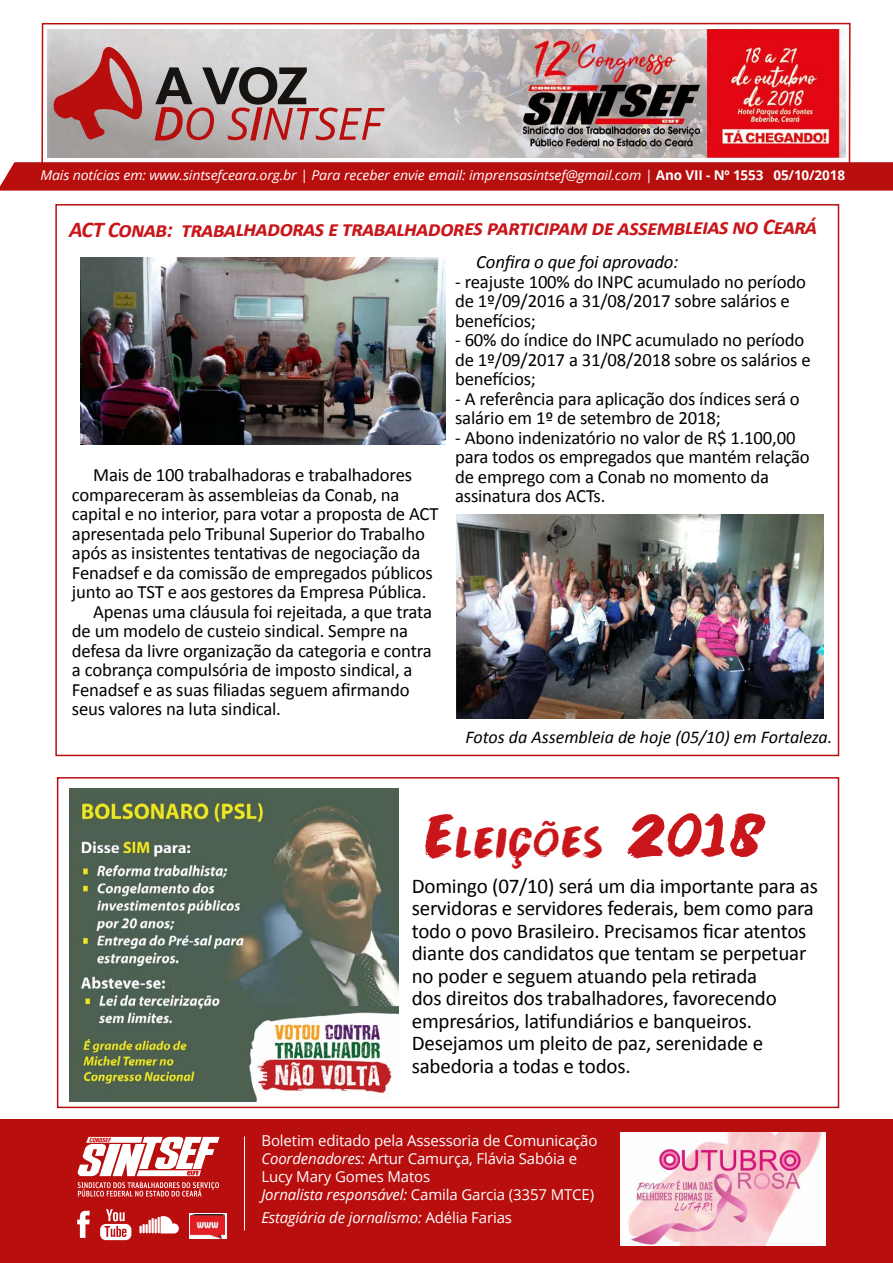
<style>
.page{position:relative;width:893px;height:1263px;background:#fff}
.page>*{position:absolute;margin:0;border:0;box-sizing:border-box;transform-origin:0 0}
.t1{font:38.55px "DK Cinnabar Brush";color:#c9161a}
.t2{font:italic 700 22.5px "Calibri";letter-spacing:-.03em;color:#c9161a}
.t3{font:21px/22.5px "Calibri";letter-spacing:-.01em;color:#000}
.t4{font:18.75px/19.5px "Calibri";letter-spacing:-.01em;color:#000}
.t5{font:italic 18.75px "Calibri";letter-spacing:-.01em;color:#000}
.t6{font:italic 18px "Calibri";color:#000}
.t7{font:15px/18px "Open Sans";letter-spacing:-.01em;color:#fff}
.t8{font:italic 15px "Open Sans";letter-spacing:-.01em;color:#fff}
.t9{font:italic 13.5px "Open Sans";letter-spacing:-.01em;color:#fff;scale:1.05 1}
.s1{font-weight:700;font-style:normal}
.s2{font-size:55.05px}
.s3{font-style:italic}
.s4{font-style:normal}
</style>
<div class="page">
<div style="left:41px;top:23px;width:810px;height:142px;border:2px solid #b90e0e"></div>
<div style="left:0;top:1120px;width:893px;height:143px;background:#b90e0e"></div>
<svg style="left:0;top:161px;width:893px;height:30px;background:#bd1c1c"></svg>
<div style="left:57px;top:777px;width:782px;height:331px;border:2px solid #b90e0e"></div>
<img style="left:80px;top:257px;width:366px;height:187px">
<hr style="left:244px;top:1136px;width:1px;height:94px;background:#fff">
<svg style="left:77px;top:1137px;width:143px;height:39px"></svg>
<svg style="left:78px;top:1182px;width:141px;height:14px"></svg>
<svg style="left:77px;top:1211px;width:13px;height:27px"></svg>
<svg style="left:100px;top:1209px;width:31px;height:31px"></svg>
<svg style="left:160px;top:1216px;width:19px;height:17px"></svg>
<hr style="left:157px;top:1217px;width:3px;height:16px;background:#fff">
<hr style="left:154px;top:1219px;width:3px;height:14px;background:#fff">
<hr style="left:151px;top:1218px;width:3px;height:15px;background:#fff">
<svg style="left:139px;top:1220px;width:12px;height:13px"></svg>
<div style="left:189px;top:1213px;width:38px;height:26px;background:linear-gradient(to bottom,#fff,#fff)"></div>
<img style="left:191px;top:1214px;width:33px;height:24px">
<img style="left:47px;top:29px;width:799px;height:128px">
<svg style="left:154px;top:67px;width:231px;height:75px;background:#ae9695"></svg>
<svg style="left:53px;top:45px;width:91px;height:95px;background:#b97474"></svg>
<img style="left:620px;top:1132px;width:205px;height:114px">
<img style="left:457px;top:514px;width:366px;height:204px">
<img style="left:69px;top:789px;width:329px;height:313px">
<p class="t9" style="left:40px;top:166px;width:768px">Mais notícias em: www.sintsefceara.org.br | Para receber envie email: imprensasintsef@gmail.com | <span class="s1">Ano VII - Nº 1553 05/10/2018</span></p>
<p class="t2" style="left:69px;top:214px;width:750px">ACT Conab: trabalhadoras e trabalhadores participam de assembleias no Ceará</p>
<p class="t4" style="left:93px;top:465px;width:320px">Mais de 100 trabalhadoras e trabalhadores</p>
<p class="t4" style="left:72px;top:485px;width:329px">compareceram às assembleias da Conab, na</p>
<p class="t4" style="left:72px;top:504px;width:368px">capital e no interior, para votar a proposta de ACT</p>
<p class="t4" style="left:72px;top:524px;width:354px">apresentada pelo Tribunal Superior do Trabalho</p>
<p class="t4" style="left:72px;top:543px;width:350px">após as insistentes tentativas de negociação da</p>
<p class="t4" style="left:72px;top:563px;width:362px">Fenadsef e da comissão de empregados públicos</p>
<p class="t4" style="left:72px;top:582px;width:356px">junto ao TST e aos gestores da Empresa Pública.</p>
<p class="t4" style="left:93px;top:602px;width:340px">Apenas uma cláusula foi rejeitada, a que trata</p>
<p class="t4" style="left:72px;top:621px;width:338px">de um modelo de custeio sindical. Sempre na</p>
<p class="t4" style="left:72px;top:641px;width:361px">defesa da livre organização da categoria e contra</p>
<p class="t4" style="left:72px;top:660px;width:342px">a cobrança compulsória de imposto sindical, a</p>
<p class="t4" style="left:72px;top:680px;width:339px">Fenadsef e as suas filiadas seguem afirmando</p>
<p class="t4" style="left:72px;top:699px;width:211px">seus valores na luta sindical.</p>
<p class="t5" style="left:476px;top:249px;width:204px">Confira o que foi aprovado:</p>
<p class="t4" style="left:455px;top:272px;width:352px">- reajuste 100% do INPC acumulado no período de 1º/09/2016 a 31/08/2017 sobre salários e benefícios;</p>
<p class="t4" style="left:455px;top:330px;width:357px">- 60% do índice do INPC acumulado no período de 1º/09/2017 a 31/08/2018 sobre os salários e benefícios;</p>
<p class="t4" style="left:455px;top:389px;width:346px">- A referência para aplicação dos índices será o salário em 1º de setembro de 2018;</p>
<p class="t4" style="left:455px;top:428px;width:356px">- Abono indenizatório no valor de R$ 1.100,00 para todos os empregados que mantém relação de emprego com a Conab no momento da assinatura dos ACTs.</p>
<p class="t6" style="left:465px;top:724px;width:368px">Fotos da Assembleia de hoje (05/10) em Fortaleza.</p>
<h1 class="t1" style="left:421px;top:816px;width:353px"><span class="s2">E</span>LEIÇÕES <span class="s2">2018</span></h1>
<p class="t3" style="left:412px;top:875px;width:408px">Domingo (07/10) será um dia importante para as servidoras e servidores federais, bem como para todo o povo Brasileiro. Precisamos ficar atentos diante dos candidatos que tentam se perpetuar no poder e seguem atuando pela retirada<br>dos direitos dos trabalhadores, favorecendo empresários, latifundiários e banqueiros.<br>Desejamos um pleito de paz, serenidade e sabedoria a todas e todos.</p>
<p class="t7" style="left:261px;top:1131px;width:337px">Boletim editado pela Assessoria de Comunicação <span class="s3">Coordenadores:</span> Artur Camurça, Flávia Sabóia e Lucy Mary Gomes Matos<br><span class="s3">Jornalista responsável:</span> Camila Garcia (3357 MTCE)</p>
<p class="t8" style="left:261px;top:1207px;width:252px">Estagiária de jornalismo: <span class="s4">Adélia Farias</span></p>
</div>
